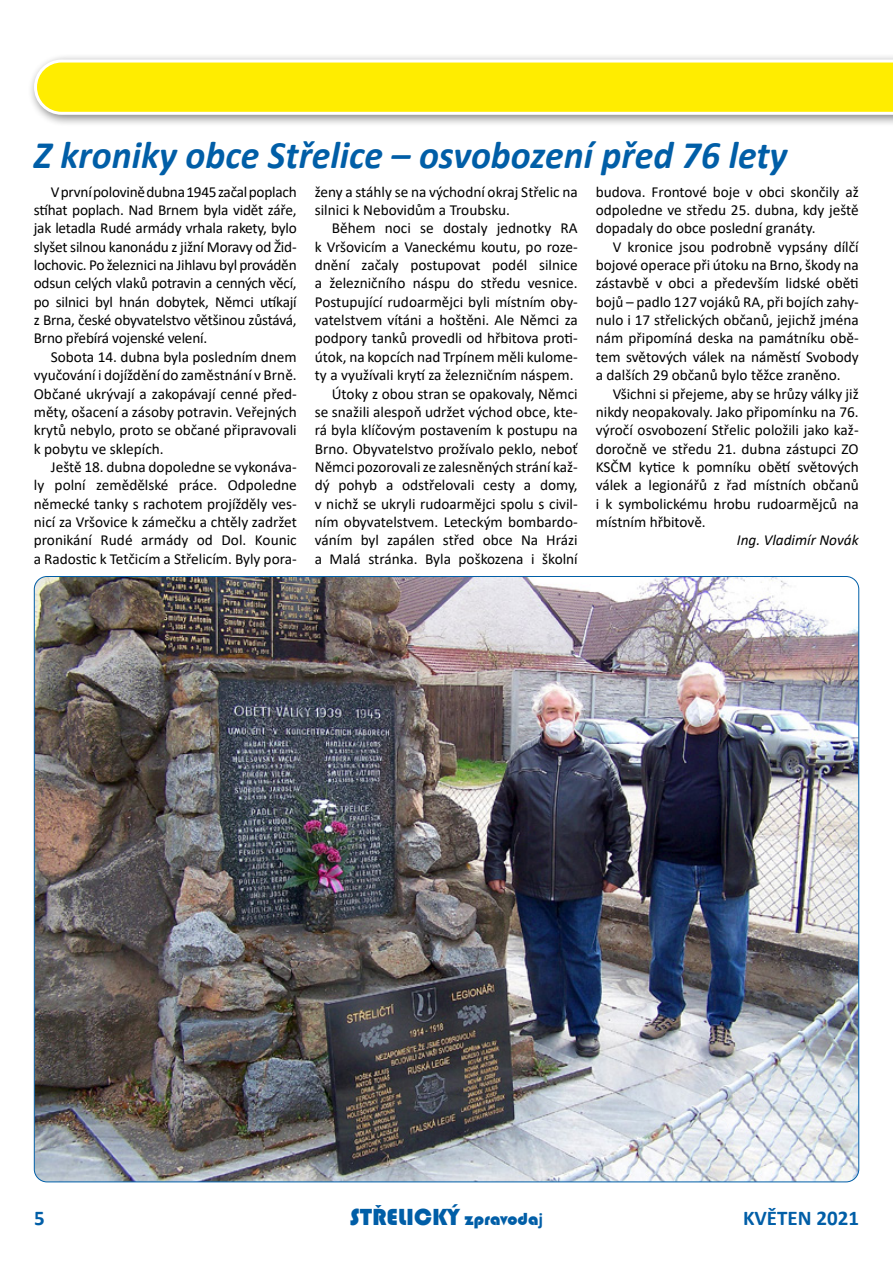
<style>
.page{position:relative;width:893px;height:1263px;background:#fff}
.page>*{position:absolute;margin:0;border:0;box-sizing:border-box;transform-origin:0 0}
.t1{font:italic 700 39px "Calibri";color:#005ea7}
.t2{font:24px "Bauhaus 93";color:#005ea7}
.t3{font:700 21px "Calibri";color:#005ea7}
.t4{font:15.3px/18.3px "Calibri";color:#000;text-align:justify}
.t5{font:italic 15.3px "Calibri";color:#000}
.s1{font-size:18px}
.s2{font-family:"Calibri";font-weight:700;font-size:18px}
</style>
<div class="page">
<div style="left:27px;top:53px;width:866px;height:74px;background:#000;opacity:.5"></div>
<svg style="left:34px;top:60px;width:859px;height:55px;background:#feee1c"></svg>
<img style="left:34px;top:576px;width:825px;height:606px">
<h1 class="t1" style="left:34px;top:127px;width:755px">Z kroniky obce Střelice – osvobození před 76 lety</h1>
<p class="t4" style="left:34px;top:182px;width:264px;text-indent:17px">Vprvní polovině dubna1945 začal poplach stíhat poplach. Nad Brnem byla vidět záře, jak letadla Rudé armády vrhala rakety, bylo slyšet silnou kanonádu z jižní Moravy od Žid&shy;lochovic. Po železnici na Jihlavu byl prováděn odsun celých vlaků potravin a cenných věcí, po silnici byl hnán dobytek, Němci utíkají z Brna, české obyvatelstvo většinou zůstává, Brno přebírá vojenské velení.</p>
<p class="t4" style="left:34px;top:347px;width:264px;text-indent:17px">Sobota 14. dubna byla posledním dnem vyučování i dojíždění do zaměstnání v Brně.<br>Občané ukrývají a zakopávají cenné před&shy;měty, ošacení a zásoby potravin. Veřejných krytů nebylo, proto se občané připravovali k pobytu ve sklepích.</p>
<p class="t4" style="left:34px;top:457px;width:264px;text-indent:17px">Ještě 18. dubna dopoledne se vykonáva&shy;ly polní zemědělské práce. Odpoledne německé tanky s rachotem projížděly ves&shy;nicí za Vršovice k zámečku a chtěly zadržet pronikání Rudé armády od Dol. Kounic a Radostic k Tetčicím a Střelicím. Byly pora-</p>
<p class="t4" style="left:315px;top:182px;width:264px">ženy a stáhly se na východní okraj Střelic na silnici k Nebovidům a Troubsku.</p>
<p class="t4" style="left:315px;top:219px;width:264px;text-align:right">Během noci se dostaly jednotky RA<br>k Vršovicím a Vaneckému koutu, po roze&shy;dnění začaly postupovat podél silnice a železničního náspu do středu vesnice.<br>Postupující rudoarmějci byli místním oby&shy;vatelstvem vítáni a hoštěni. Ale Němci za podpory tanků provedli od hřbitova proti&shy;útok, na kopcích nad Trpínem měli kulome&shy;ty a využívali krytí za železničním náspem.<br>Útoky z obou stran se opakovaly, Němci se snažili alespoň udržet východ obce, kte&shy;rá byla klíčovým postavením k postupu na Brno. Obyvatelstvo prožívalo peklo, neboť Němci pozorovali ze zalesněných strání kaž&shy;dý pohyb a odstřelovali cesty a domy, v nichž se ukryli rudoarmějci spolu s civil&shy;ním obyvatelstvem. Leteckým bombardo&shy;váním byl zapálen střed obce Na Hrázi a Malá stránka. Byla poškozena i školní</p>
<p class="t4" style="left:596px;top:182px;width:264px">budova. Frontové boje v obci skončily až odpoledne ve středu 25. dubna, kdy ještě dopadaly do obce poslední granáty.</p>
<p class="t4" style="left:596px;top:237px;width:264px;text-indent:17px">V kronice jsou podrobně vypsány dílčí bojové operace při útoku na Brno, škody na zástavbě v obci a především lidské oběti bojů – padlo 127 vojáků RA, při bojích zahy&shy;nulo i 17 střelických občanů, jejichž jména nám připomíná deska na památníku obě&shy;tem světových válek na náměstí Svobody a dalších 29 občanů bylo těžce zraněno.</p>
<p class="t4" style="left:596px;top:384px;width:264px;text-indent:17px">Všichni si přejeme, aby se hrůzy války již nikdy neopakovaly. Jako připomínku na 76. výročí osvobození Střelic položili jako kaž&shy;doročně ve středu 21. dubna zástupci ZO KSČM kytice k pomníku obětí světových válek a legionářů z řad místních občanů i k symbolickému hrobu rudoarmějců na místním hřbitově.</p>
<p class="t5" style="left:737px;top:530px;width:123px">Ing. Vladimír Novák</p>
<h3 class="t3" style="left:34px;top:1203px;width:12px">5</h3>
<h2 class="t2" style="left:350px;top:1203px;width:195px">STRˇ ELICKÝ <span class="s1">zpravoda</span><span class="s2">j</span></h2>
<h3 class="t3" style="left:743px;top:1203px;width:117px">KVĚTEN 2021</h3>
</div>
